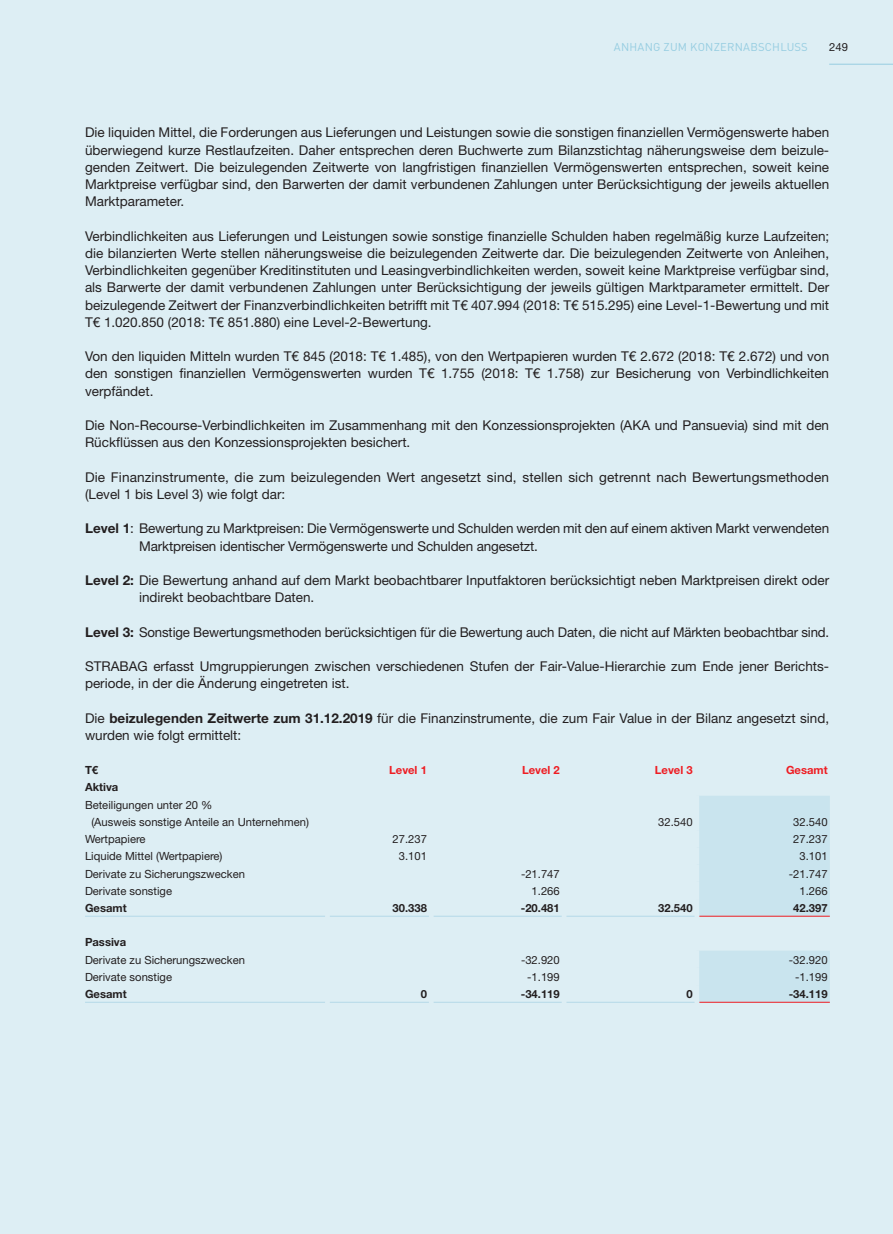
<style>
.page{position:relative;width:893px;height:1234px;background:#fff}
.page>*{position:absolute;margin:0;border:0;box-sizing:border-box;transform-origin:0 0}
.t1{font:13.5px/17.2px "Helvetica Neue LT Pro";color:#231f20}
.t2{font:11.25px/17.2px "Helvetica Neue LT Pro";color:#231f20}
.t3{font:700 11.25px "Helvetica Neue LT Pro";color:#231f20}
.t4{font:11.25px "DIN Pro";letter-spacing:.02em;color:#96cde1}
.t5{font:700 11.25px "Helvetica Neue LT Pro";color:#ee1d23}
.s1{font-weight:700}
</style>
<div class="page">
<div style="left:0;top:0;width:893px;height:1233px;background:#ddeef4"></div>
<hr style="left:829px;top:64px;width:64px;height:1px;background:#96cde1">
<svg style="left:699px;top:795px;width:131px;height:206px;background:#cce5ee"></svg>
<hr style="left:699px;top:915px;width:131px;height:1px;background:#ee1d23">
<hr style="left:85px;top:915px;width:240px;height:1px;background:#b4d9e8">
<hr style="left:330px;top:915px;width:99px;height:1px;background:#b4d9e8">
<hr style="left:433px;top:915px;width:129px;height:1px;background:#b4d9e8">
<hr style="left:566px;top:915px;width:129px;height:1px;background:#b4d9e8">
<div style="left:325px;top:756px;width:5px;height:22px;background:#ddeef4"></div>
<div style="left:325px;top:778px;width:5px;height:17px;background:#ddeef4"></div>
<div style="left:325px;top:795px;width:5px;height:35px;background:#ddeef4"></div>
<div style="left:325px;top:830px;width:5px;height:17px;background:#ddeef4"></div>
<div style="left:325px;top:847px;width:5px;height:17px;background:#ddeef4"></div>
<div style="left:325px;top:864px;width:5px;height:17px;background:#ddeef4"></div>
<div style="left:325px;top:881px;width:5px;height:17px;background:#ddeef4"></div>
<div style="left:325px;top:898px;width:5px;height:18px;background:#ddeef4"></div>
<div style="left:325px;top:916px;width:5px;height:17px;background:#ddeef4"></div>
<div style="left:325px;top:933px;width:5px;height:17px;background:#ddeef4"></div>
<div style="left:325px;top:950px;width:5px;height:17px;background:#ddeef4"></div>
<div style="left:325px;top:967px;width:5px;height:17px;background:#ddeef4"></div>
<hr style="left:85px;top:1001px;width:240px;height:1px;background:#b4d9e8">
<hr style="left:330px;top:1001px;width:99px;height:1px;background:#b4d9e8">
<hr style="left:433px;top:1001px;width:129px;height:1px;background:#b4d9e8">
<hr style="left:566px;top:1001px;width:129px;height:1px;background:#b4d9e8">
<hr style="left:699px;top:1001px;width:131px;height:1px;background:#ee1d23">
<hr style="left:562px;top:756px;width:4px;height:22px;background:#ddeef4">
<hr style="left:695px;top:756px;width:4px;height:22px;background:#ddeef4">
<hr style="left:562px;top:778px;width:4px;height:17px;background:#ddeef4">
<hr style="left:695px;top:778px;width:4px;height:17px;background:#ddeef4">
<hr style="left:562px;top:795px;width:4px;height:35px;background:#ddeef4">
<hr style="left:695px;top:795px;width:4px;height:35px;background:#ddeef4">
<hr style="left:562px;top:830px;width:4px;height:17px;background:#ddeef4">
<hr style="left:695px;top:830px;width:4px;height:17px;background:#ddeef4">
<hr style="left:562px;top:847px;width:4px;height:17px;background:#ddeef4">
<hr style="left:695px;top:847px;width:4px;height:17px;background:#ddeef4">
<hr style="left:562px;top:864px;width:4px;height:17px;background:#ddeef4">
<hr style="left:695px;top:864px;width:4px;height:17px;background:#ddeef4">
<hr style="left:562px;top:881px;width:4px;height:17px;background:#ddeef4">
<hr style="left:695px;top:881px;width:4px;height:17px;background:#ddeef4">
<hr style="left:562px;top:898px;width:4px;height:18px;background:#ddeef4">
<hr style="left:695px;top:898px;width:4px;height:18px;background:#ddeef4">
<hr style="left:562px;top:916px;width:4px;height:17px;background:#ddeef4">
<hr style="left:695px;top:916px;width:4px;height:17px;background:#ddeef4">
<hr style="left:562px;top:933px;width:4px;height:17px;background:#ddeef4">
<hr style="left:695px;top:933px;width:4px;height:17px;background:#ddeef4">
<hr style="left:562px;top:950px;width:4px;height:17px;background:#ddeef4">
<hr style="left:695px;top:950px;width:4px;height:17px;background:#ddeef4">
<hr style="left:562px;top:967px;width:4px;height:17px;background:#ddeef4">
<hr style="left:695px;top:967px;width:4px;height:17px;background:#ddeef4">
<hr style="left:562px;top:984px;width:4px;height:18px;background:#ddeef4">
<hr style="left:695px;top:984px;width:4px;height:18px;background:#ddeef4">
<hr style="left:562px;top:1002px;width:4px;height:18px;background:#ddeef4">
<hr style="left:695px;top:1002px;width:4px;height:18px;background:#ddeef4">
<div style="left:325px;top:984px;width:5px;height:18px;background:#ddeef4"></div>
<div style="left:325px;top:1002px;width:5px;height:18px;background:#ddeef4"></div>
<hr style="left:429px;top:756px;width:4px;height:22px;background:#ddeef4">
<hr style="left:429px;top:778px;width:4px;height:17px;background:#ddeef4">
<hr style="left:429px;top:795px;width:4px;height:35px;background:#ddeef4">
<hr style="left:429px;top:830px;width:4px;height:17px;background:#ddeef4">
<hr style="left:429px;top:847px;width:4px;height:17px;background:#ddeef4">
<hr style="left:429px;top:864px;width:4px;height:17px;background:#ddeef4">
<hr style="left:429px;top:881px;width:4px;height:17px;background:#ddeef4">
<hr style="left:429px;top:898px;width:4px;height:18px;background:#ddeef4">
<hr style="left:429px;top:916px;width:4px;height:17px;background:#ddeef4">
<hr style="left:429px;top:933px;width:4px;height:17px;background:#ddeef4">
<hr style="left:429px;top:950px;width:4px;height:17px;background:#ddeef4">
<hr style="left:429px;top:967px;width:4px;height:17px;background:#ddeef4">
<hr style="left:429px;top:984px;width:4px;height:18px;background:#ddeef4">
<hr style="left:429px;top:1002px;width:4px;height:18px;background:#ddeef4">
<p class="t4" style="left:614px;top:39px;width:195px">ANHANG ZUM KONZERNABSCHLUSS</p>
<p class="t2" style="left:829px;top:38px;width:20px">249</p>
<p class="t1" style="left:85px;top:124px;width:746px;text-align:justify">Die liquiden Mittel, die Forderungen aus Lieferungen und Leistungen sowie die sonstigen finanziellen Vermögenswerte haben überwiegend kurze Restlaufzeiten. Daher entsprechen deren Buchwerte zum Bilanzstichtag näherungsweise dem beizule&shy;genden Zeitwert. Die beizulegenden Zeitwerte von langfristigen finanziellen Vermögenswerten entsprechen, soweit keine Marktpreise verfügbar sind, den Barwerten der damit verbundenen Zahlungen unter Berücksichtigung der jeweils aktuellen Marktparameter.</p>
<p class="t1" style="left:85px;top:227px;width:746px;text-align:justify">Verbindlichkeiten aus Lieferungen und Leistungen sowie sonstige finanzielle Schulden haben regelmäßig kurze Laufzeiten; die bilanzierten Werte stellen näherungsweise die beizulegenden Zeitwerte dar. Die beizulegenden Zeitwerte von Anleihen, Verbindlichkeiten gegenüber Kreditinstituten und Leasingverbindlichkeiten werden, soweit keine Marktpreise verfügbar sind, als Barwerte der damit verbundenen Zahlungen unter Berücksichtigung der jeweils gültigen Marktparameter ermittelt. Der beizulegende Zeitwert der Finanzverbindlichkeiten betrifft mit T€ 407.994 (2018: T€ 515.295) eine Level-1-Bewertung und mit T€ 1.020.850 (2018: T€ 851.880) eine Level-2-Bewertung.</p>
<p class="t1" style="left:85px;top:347px;width:746px;text-align:justify">Von den liquiden Mitteln wurden T€ 845 (2018: T€ 1.485), von den Wertpapieren wurden T€ 2.672 (2018: T€ 2.672) und von den sonstigen finanziellen Vermögenswerten wurden T€ 1.755 (2018: T€ 1.758) zur Besicherung von Verbindlichkeiten verpfändet.</p>
<p class="t1" style="left:85px;top:416px;width:746px">Die Non-Recourse-Verbindlichkeiten im Zusammenhang mit den Konzessionsprojekten (AKA und Pansuevia) sind mit den<br>Rückflüssen aus den Konzessionsprojekten besichert.</p>
<p class="t1" style="left:85px;top:468px;width:746px">Die Finanzinstrumente, die zum beizulegenden Wert angesetzt sind, stellen sich getrennt nach Bewertungsmethoden (Level 1 bis Level 3) wie folgt dar:</p>
<p class="t1" style="left:139px;top:519px;width:692px;text-indent:-54px"><span class="s1">Level 1</span>: Bewertung zu Marktpreisen: Die Vermögenswerte und Schulden werden mit den auf einem aktiven Markt verwendeten<br>Marktpreisen identischer Vermögenswerte und Schulden angesetzt.</p>
<p class="t1" style="left:139px;top:571px;width:692px;text-indent:-54px"><span class="s1">Level 2:</span> Die Bewertung anhand auf dem Markt beobachtbarer Inputfaktoren berücksichtigt neben Marktpreisen direkt oder indirekt beobachtbare Daten.</p>
<p class="t1" style="left:85px;top:622px;width:746px"><span class="s1">Level 3:</span> Sonstige Bewertungsmethoden berücksichtigen für die Bewertung auch Daten, die nicht auf Märkten beobachtbar sind.</p>
<p class="t1" style="left:85px;top:657px;width:746px">STRABAG erfasst Umgruppierungen zwischen verschiedenen Stufen der Fair-Value-Hierarchie zum Ende jener Berichts&shy;periode, in der die Änderung eingetreten ist.</p>
<p class="t1" style="left:85px;top:708px;width:746px">Die <span class="s1">beizulegenden Zeitwerte zum 31.12.2019</span> für die Finanzinstrumente, die zum Fair Value in der Bilanz angesetzt sind, wurden wie folgt ermittelt:</p>
<p class="t3" style="left:85px;top:763px;width:15px">T€</p>
<p class="t5" style="left:389px;top:763px;width:39px">Level 1</p>
<p class="t5" style="left:522px;top:763px;width:39px">Level 2</p>
<p class="t5" style="left:655px;top:763px;width:39px">Level 3</p>
<p class="t5" style="left:786px;top:763px;width:43px">Gesamt</p>
<p class="t3" style="left:85px;top:780px;width:35px">Aktiva</p>
<p class="t2" style="left:91px;top:795px;width:219px;text-indent:-6px">Beteiligungen unter 20 %<br>(Ausweis sonstige Anteile an Unternehmen)</p>
<p class="t2" style="left:658px;top:812px;width:36px">32.540</p>
<p class="t2" style="left:793px;top:812px;width:36px">32.540</p>
<p class="t2" style="left:85px;top:830px;width:62px">Wertpapiere</p>
<p class="t2" style="left:392px;top:830px;width:36px">27.237</p>
<p class="t2" style="left:793px;top:830px;width:36px">27.237</p>
<p class="t2" style="left:85px;top:847px;width:139px">Liquide Mittel (Wertpapiere)</p>
<p class="t2" style="left:399px;top:847px;width:30px">3.101</p>
<p class="t2" style="left:799px;top:847px;width:30px">3.101</p>
<p class="t2" style="left:85px;top:864px;width:161px">Derivate zu Sicherungszwecken</p>
<p class="t2" style="left:521px;top:864px;width:40px">-21.747</p>
<p class="t2" style="left:789px;top:864px;width:40px">-21.747</p>
<p class="t2" style="left:85px;top:881px;width:89px">Derivate sonstige</p>
<p class="t2" style="left:532px;top:881px;width:30px">1.266</p>
<p class="t2" style="left:799px;top:881px;width:30px">1.266</p>
<p class="t3" style="left:85px;top:900px;width:43px">Gesamt</p>
<p class="t3" style="left:392px;top:900px;width:36px">30.338</p>
<p class="t3" style="left:521px;top:900px;width:40px">-20.481</p>
<p class="t3" style="left:658px;top:900px;width:36px">32.540</p>
<p class="t3" style="left:793px;top:900px;width:36px">42.397</p>
<p class="t3" style="left:85px;top:935px;width:43px">Passiva</p>
<p class="t2" style="left:85px;top:950px;width:161px">Derivate zu Sicherungszwecken</p>
<p class="t2" style="left:521px;top:950px;width:40px">-32.920</p>
<p class="t2" style="left:789px;top:950px;width:40px">-32.920</p>
<p class="t2" style="left:85px;top:967px;width:89px">Derivate sonstige</p>
<p class="t2" style="left:527px;top:967px;width:34px">-1.199</p>
<p class="t2" style="left:795px;top:967px;width:34px">-1.199</p>
<p class="t3" style="left:85px;top:986px;width:43px">Gesamt</p>
<p class="t3" style="left:421px;top:986px;width:8px">0</p>
<p class="t3" style="left:521px;top:986px;width:40px">-34.119</p>
<p class="t3" style="left:686px;top:986px;width:8px">0</p>
<p class="t3" style="left:789px;top:986px;width:40px">-34.119</p>
</div>
